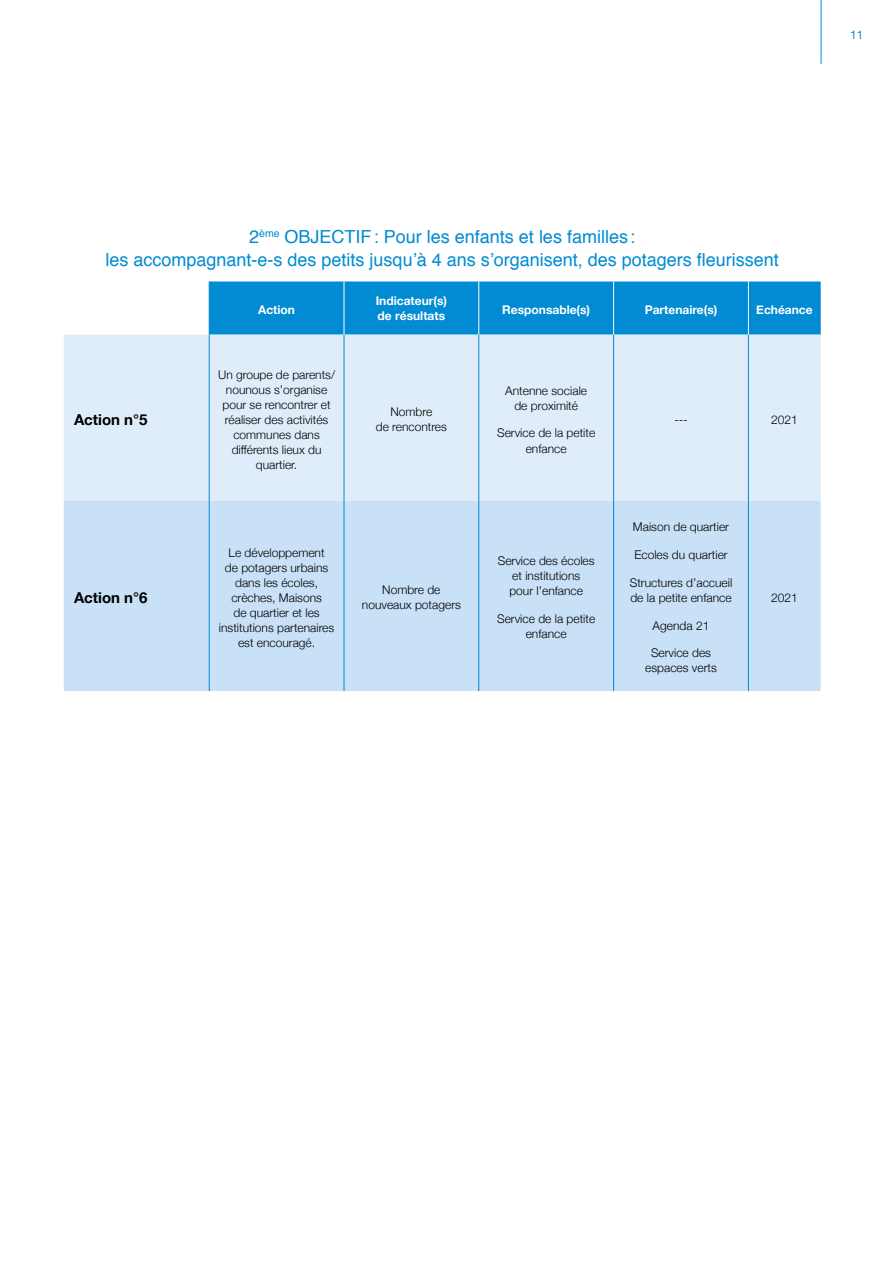
<style>
.page{position:relative;width:893px;height:1263px;background:#fff}
.page>*{position:absolute;margin:0;border:0;box-sizing:border-box;transform-origin:0 0}
.t1{font:18px/22.5px "Helvetica";color:#008bd2;text-align:center}
.t2{font:700 15px "Helvetica Neue";color:#000}
.t3{font:300 12px/15px "Helvetica Neue";color:#000;text-align:center}
.t4{font:700 12px/15px "Helvetica Neue";color:#fff}
.t5{font:12px "Helvetica Neue";color:#008bd2}
</style>
<div class="page">
<hr style="left:821px;top:0;width:1px;height:64px;background:#008bd2">
<div style="left:210px;top:281px;width:611px;height:54px;background:#008bd2"></div>
<div style="left:64px;top:335px;width:757px;height:166px;background:#dfedfa"></div>
<div style="left:64px;top:501px;width:757px;height:190px;background:#c8e1f6"></div>
<hr style="left:209px;top:281px;width:1px;height:54px;background:#008bd2">
<hr style="left:209px;top:335px;width:1px;height:166px;background:#008bd2">
<hr style="left:344px;top:335px;width:1px;height:166px;background:#008bd2">
<hr style="left:478px;top:335px;width:1px;height:166px;background:#008bd2">
<hr style="left:613px;top:335px;width:1px;height:166px;background:#008bd2">
<hr style="left:748px;top:335px;width:1px;height:166px;background:#008bd2">
<hr style="left:344px;top:281px;width:1px;height:54px;background:#fff">
<hr style="left:478px;top:281px;width:1px;height:54px;background:#fff">
<hr style="left:613px;top:281px;width:1px;height:54px;background:#fff">
<hr style="left:748px;top:281px;width:1px;height:54px;background:#fff">
<hr style="left:209px;top:501px;width:1px;height:190px;background:#008bd2">
<hr style="left:344px;top:501px;width:1px;height:190px;background:#008bd2">
<hr style="left:478px;top:501px;width:1px;height:190px;background:#008bd2">
<hr style="left:613px;top:501px;width:1px;height:190px;background:#008bd2">
<hr style="left:748px;top:501px;width:1px;height:190px;background:#008bd2">
<p class="t5" style="left:850px;top:26px;width:15px">11</p>
<h1 class="t1" style="left:106px;top:226px;width:675px">2<sup>ème</sup> OBJECTIF: Pour les enfants et les familles :<br>les accompagnant-e-s des petits jusqu’à 4 ans s’organisent, des potagers fleurissent</h1>
<p class="t4" style="left:258px;top:302px;width:38px">Action</p>
<p class="t4" style="left:376px;top:293px;width:73px">Indicateur(s) de résultats</p>
<p class="t4" style="left:502px;top:302px;width:89px">Responsable(s)</p>
<p class="t4" style="left:645px;top:302px;width:74px">Partenaire(s)</p>
<p class="t4" style="left:756px;top:302px;width:58px">Echéance</p>
<p class="t2" style="left:74px;top:408px;width:75px">Action n°5</p>
<p class="t2" style="left:74px;top:586px;width:75px">Action n°6</p>
<p class="t3" style="left:218px;top:366px;width:118px">Un groupe de parents/ nounous s’organise pour se rencontrer et réaliser des activités communes dans différents lieux du quartier.</p>
<p class="t3" style="left:376px;top:404px;width:73px">Nombre<br>de rencontres</p>
<p class="t3" style="left:219px;top:544px;width:117px">Le développement<br>de potagers urbains dans les écoles, crèches, Maisons<br>de quartier et les institutions partenaires est encouragé.</p>
<p class="t3" style="left:362px;top:582px;width:100px">Nombre de nouveaux potagers</p>
<p class="t3" style="left:505px;top:382px;width:83px">Antenne sociale de proximité</p>
<p class="t3" style="left:497px;top:425px;width:100px">Service de la petite enfance</p>
<p class="t3" style="left:498px;top:553px;width:98px">Service des écoles et institutions<br>pour l’enfance</p>
<p class="t3" style="left:497px;top:611px;width:100px">Service de la petite enfance</p>
<p class="t3" style="left:674px;top:411px;width:15px">---</p>
<p class="t3" style="left:771px;top:411px;width:28px">2021</p>
<p class="t3" style="left:633px;top:519px;width:98px">Maison de quartier</p>
<p class="t3" style="left:634px;top:547px;width:95px">Ecoles du quartier</p>
<p class="t3" style="left:630px;top:574px;width:104px;text-align:left">Structures d’accueil de la petite enfance</p>
<p class="t3" style="left:653px;top:617px;width:58px">Agenda 21</p>
<p class="t3" style="left:645px;top:645px;width:73px">Service des espaces verts</p>
<p class="t3" style="left:771px;top:589px;width:28px">2021</p>
</div>
